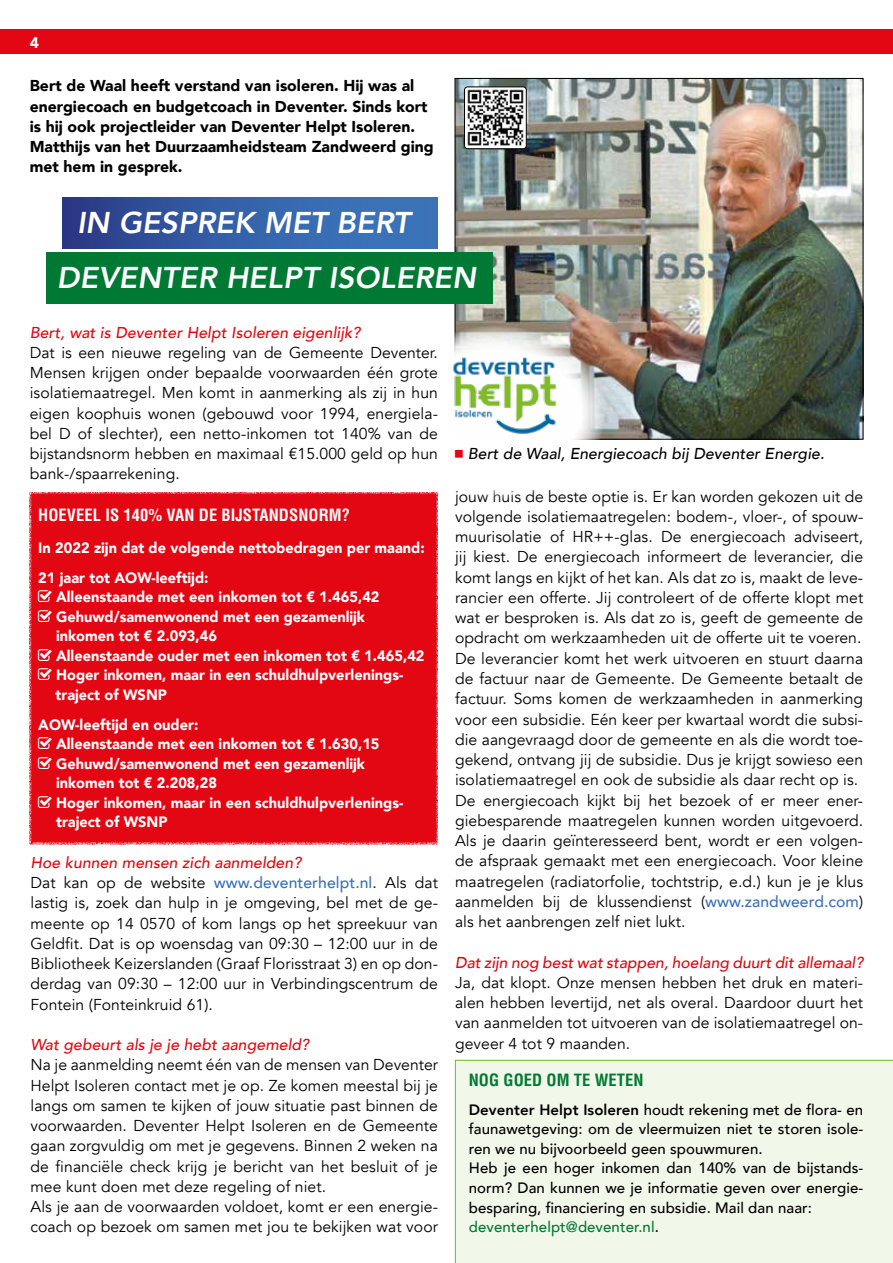
<style>
.page{position:relative;width:893px;height:1263px;background:#fff}
.page>*{position:absolute;margin:0;border:0;box-sizing:border-box;transform-origin:0 0}
.t1{font:italic 800 30px "Avenir";letter-spacing:.01em;color:#fff}
.t2{font:700 condensed 16.5px "Helvetica LT Std";letter-spacing:.005em;color:#fff}
.t3{font:700 condensed 16.5px "Helvetica LT Std";letter-spacing:.005em;color:#007934}
.t4{font:15.75px/20.2px "Avenir";letter-spacing:.005em;color:#000}
.t5{font:900 15.75px/20.2px "Avenir";color:#000}
.t6{font:italic 500 15.75px "Avenir";letter-spacing:.005em;color:#e30613}
.t7{font:italic 500 15.75px "Avenir";color:#dc0814}
.t8{font:italic 500 15.75px "Avenir";letter-spacing:.005em;color:#000}
.t9{font:900 15.6px "Avenir";color:#fff}
.t10{font:900 15px/19.5px "Avenir";color:#fff}
.t11{font:500 15px/19.5px "Avenir";letter-spacing:.005em;color:#000}
.s1{font-weight:500;font-style:italic;color:#e30613}
.s2{font-weight:500;color:#3a72b8}
.s3{font-weight:800}
.s4{color:#007934}
</style>
<div class="page">
<img style="left:457px;top:80px;width:404px;height:357px">
<div style="left:30px;top:492px;width:408px;height:352px;background:#e30613"></div>
<div style="left:455px;top:1060px;width:438px;height:203px;background:#f1f7e9"></div>
<svg style="left:385px;top:326px;width:221px;height:172px"></svg>
<div style="left:0;top:30px;width:893px;height:24px;background:#e30613"></div>
<div style="left:46px;top:252px;width:447px;height:51px;background:#007934"></div>
<div style="left:62px;top:197px;width:376px;height:51px;background:linear-gradient(to right,#2c3f8b,#3d7dc2)"></div>
<img style="left:466px;top:87px;width:60px;height:62px">
<div style="left:464px;top:87px;width:62px;height:62px;border:1px solid #000;border-radius:3px"></div>
<img style="left:450px;top:355px;width:109px;height:81px">
<svg style="left:455px;top:450px;width:8px;height:8px"></svg>
<p class="t9" style="left:30px;top:29px;width:11px">4</p>
<p class="t5" style="left:30px;top:75px;width:406px">Bert de Waal heeft verstand van isoleren. Hij was al energiecoach en budgetcoach in Deventer. Sinds kort is hij ook projectleider van Deventer Helpt Isoleren.<br>Matthijs van het Duurzaamheidsteam Zandweerd ging met hem in gesprek.</p>
<h1 class="t1" style="left:77px;top:205px;width:335px">IN GESPREK MET BERT</h1>
<h1 class="t1" style="left:57px;top:260px;width:421px">DEVENTER HELPT ISOLEREN</h1>
<p class="t6" style="left:30px;top:323px;width:332px">Bert, wat is Deventer Helpt Isoleren eigenlijk?</p>
<p class="t4" style="left:30px;top:342px;width:410px;text-align:justify">Dat is een nieuwe regeling van de Gemeente Deventer.<br>Mensen krijgen onder bepaalde voorwaarden één grote isolatiemaatregel. Men komt in aanmerking als zij in hun eigen koophuis wonen (gebouwd voor 1994, energiela&shy;bel D of slechter), een netto-inkomen tot 140% van de bijstandsnorm hebben en maximaal €15.000 geld op hun bank-/spaarrekening.</p>
<p class="t2" style="left:38px;top:505px;width:313px">HOEVEEL IS 140% VAN DE BIJSTANDSNORM?</p>
<p class="t10" style="left:38px;top:532px;width:388px;line-height:30px">In 2022 zijn dat de volgende nettobedragen per maand:<br>21 jaar tot AOW-leeftijd:</p>
<p class="t10" style="left:55px;top:587px;width:371px">Alleenstaande met een inkomen tot € 1.465,42<br>Gehuwd/samenwonend met een gezamenlijk inkomen tot € 2.093,46<br>Alleenstaande ouder met een inkomen tot € 1.465,42<br>Hoger inkomen, maar in een schuldhulpverlenings&shy;traject of WSNP</p>
<p class="t10" style="left:56px;top:714px;width:349px;text-indent:-18px">AOW-leeftijd en ouder:<br>Alleenstaande met een inkomen tot € 1.630,15<br>Gehuwd/samenwonend met een gezamenlijk inkomen tot € 2.208,28<br>Hoger inkomen, maar in een schuldhulpverlenings&shy;traject of WSNP</p>
<p class="t4" style="left:30px;top:852px;width:409px"><span class="s1">Hoe kunnen mensen zich aanmelden?<br></span>Dat kan op de website <span class="s2">www.deventerhelpt.nl</span>. Als dat lastig is, zoek dan hulp in je omgeving, bel met de ge&shy;meente op 14 0570 of kom langs op het spreekuur van Geldfit. Dat is op woensdag van 09:30 – 12:00 uur in de Bibliotheek Keizerslanden (Graaf Florisstraat 3) en op don&shy;derdag van 09:30 – 12:00 uur in Verbindingscentrum de Fontein (Fonteinkruid 61).</p>
<p class="t6" style="left:30px;top:1035px;width:280px">Wat gebeurt als je je hebt aangemeld?</p>
<p class="t4" style="left:30px;top:1055px;width:409px">Na je aanmelding neemt één van de mensen van Deventer Helpt Isoleren contact met je op. Ze komen meestal bij je langs om samen te kijken of jouw situatie past binnen de voorwaarden. Deventer Helpt Isoleren en de Gemeente gaan zorgvuldig om met je gegevens. Binnen 2 weken na de financiële check krijg je bericht van het besluit of je mee kunt doen met deze regeling of niet.<br>Als je aan de voorwaarden voldoet, komt er een energie&shy;coach op bezoek om samen met jou te bekijken wat voor</p>
<p class="t8" style="left:468px;top:444px;width:358px">Bert de Waal, Energiecoach bij Deventer Energie.</p>
<p class="t4" style="left:455px;top:486px;width:410px">jouw huis de beste optie is. Er kan worden gekozen uit de volgende isolatiemaatregelen: bodem-, vloer-, of spouw&shy;muurisolatie of HR++-glas. De energiecoach adviseert, jij kiest. De energiecoach informeert de leverancier, die komt langs en kijkt of het kan. Als dat zo is, maakt de leve&shy;rancier een offerte. Jij controleert of de offerte klopt met wat er besproken is. Als dat zo is, geeft de gemeente de opdracht om werkzaamheden uit de offerte uit te voeren.<br>De leverancier komt het werk uitvoeren en stuurt daarna de factuur naar de Gemeente. De Gemeente betaalt de factuur. Soms komen de werkzaamheden in aanmerking voor een subsidie. Eén keer per kwartaal wordt die subsi&shy;die aangevraagd door de gemeente en als die wordt toe&shy;gekend, ontvang jij de subsidie. Dus je krijgt sowieso een isolatiemaatregel en ook de subsidie als daar recht op is.<br>De energiecoach kijkt bij het bezoek of er meer ener&shy;giebesparende maatregelen kunnen worden uitgevoerd.<br>Als je daarin geïnteresseerd bent, wordt er een volgen&shy;de afspraak gemaakt met een energiecoach. Voor kleine maatregelen (radiatorfolie, tochtstrip, e.d.) kun je je klus aanmelden bij de klussendienst (<span class="s2">www.zandweerd.com</span>) als het aanbrengen zelf niet lukt.</p>
<p class="t7" style="left:455px;top:953px;width:410px">Dat zijn nog best wat stappen, hoelang duurt dit allemaal?</p>
<p class="t4" style="left:455px;top:972px;width:410px;text-align:justify">Ja, dat klopt. Onze mensen hebben het druk en materi&shy;alen hebben levertijd, net als overal. Daardoor duurt het van aanmelden tot uitvoeren van de isolatiemaatregel on&shy;geveer 4 tot 9 maanden.</p>
<p class="t3" style="left:469px;top:1069px;width:176px">NOG GOED OM TE WETEN</p>
<p class="t11" style="left:469px;top:1099px;width:396px"><span class="s3">Deventer Helpt Isoleren</span> houdt rekening met de flora- en faunawetgeving: om de vleermuizen niet te storen isole&shy;ren we nu bijvoorbeeld geen spouwmuren.<br>Heb je een hoger inkomen dan 140% van de bijstands&shy;norm? Dan kunnen we je informatie geven over energie&shy;besparing, financiering en subsidie. Mail dan naar: <span class="s4">deventerhelpt@deventer.nl</span>.</p>
</div>
